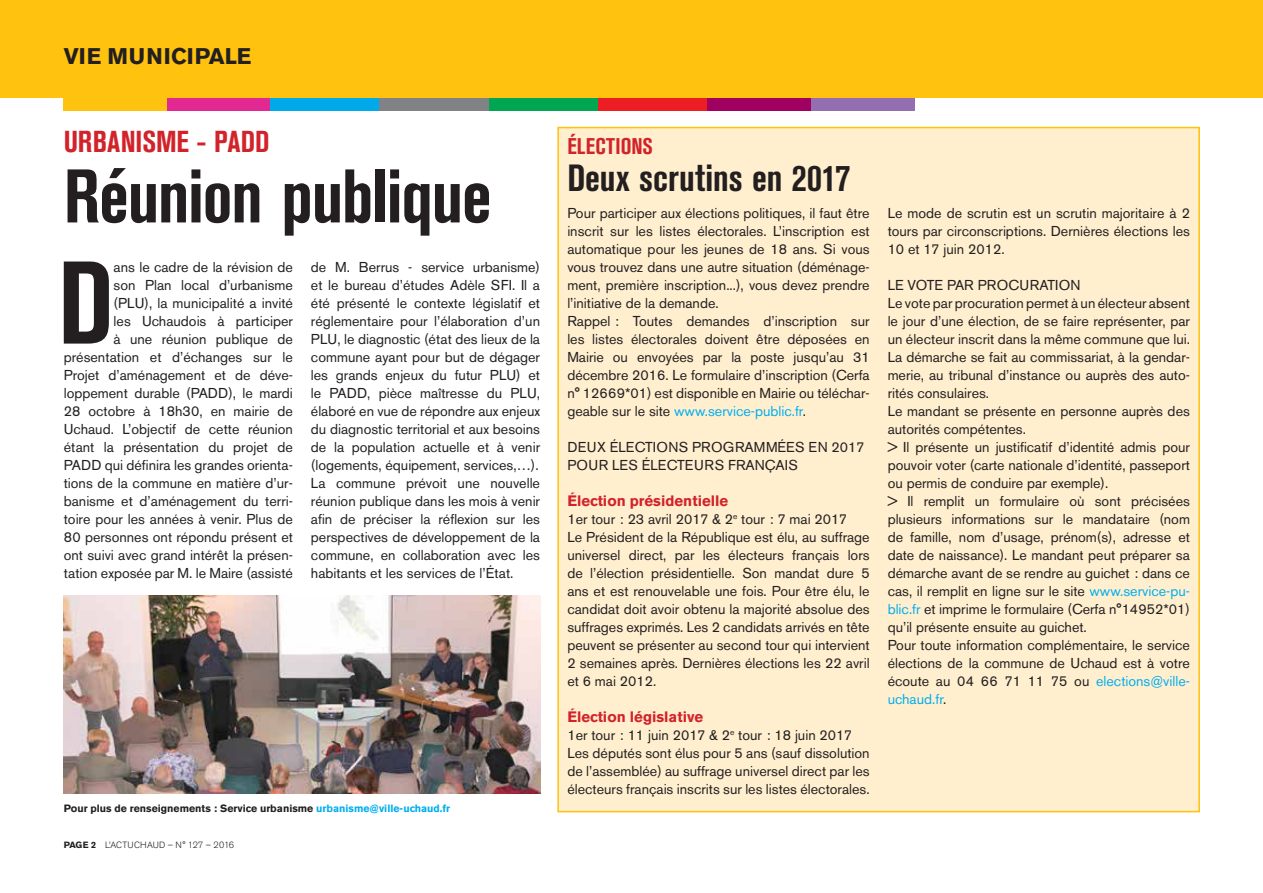
<style>
.page{position:relative;width:1263px;height:893px;background:#fff}
.page>*{position:absolute;margin:0;border:0;box-sizing:border-box;transform-origin:0 0}
.t1{font:700 condensed 116.25px "Akzidenz Grotesk BE";color:#231f20}
.t2{font:700 condensed 75px "Akzidenz Grotesk BE";letter-spacing:-.015em;color:#231f20}
.t3{font:700 condensed 37.5px "Akzidenz Grotesk BE";color:#231f20}
.t4{font:700 condensed 30px "Akzidenz Grotesk BE";letter-spacing:-.005em;color:#d2232a}
.t5{font:700 22.5px "Akzidenz Grotesk BE";letter-spacing:.02em;color:#231f20}
.t6{font:700 condensed 22.5px "Akzidenz Grotesk BE";letter-spacing:.01em;color:#d2232a}
.t7{font:700 15px "Akzidenz Grotesk BE";color:#d2232a}
.t8{font:14.25px/18px "Akzidenz Grotesk BE";color:#231f20}
.t9{font:14.25px/18px "Akzidenz Grotesk BE";letter-spacing:.02em;color:#231f20}
.t10{font:700 10.5px "Akzidenz Grotesk BE";color:#231f20}
.t11{font:300 9px "Akzidenz Grotesk BE";letter-spacing:.02em;color:#231f20}
.s1{color:#00aeef}
.s2{font-weight:700}
</style>
<div class="page">
<div style="left:0;top:0;width:1263px;height:98px;background:#ffc20e"></div>
<div style="left:167px;top:98px;width:103px;height:13px;background:#e12991"></div>
<div style="left:270px;top:98px;width:110px;height:13px;background:#00a9e9"></div>
<div style="left:380px;top:98px;width:109px;height:13px;background:#808285"></div>
<div style="left:489px;top:98px;width:109px;height:13px;background:#00a651"></div>
<div style="left:598px;top:98px;width:110px;height:13px;background:#ed1d24"></div>
<div style="left:708px;top:98px;width:103px;height:13px;background:#a0005f"></div>
<div style="left:64px;top:98px;width:103px;height:13px;background:#ffc20e"></div>
<div style="left:811px;top:98px;width:103px;height:13px;background:#936eb0"></div>
<div style="left:558px;top:128px;width:641px;height:684px;background:#ffefcf"></div>
<img style="left:64px;top:596px;width:476px;height:198px">
<h3 class="t5" style="left:64px;top:43px;width:189px">VIE MUNICIPALE</h3>
<h3 class="t4" style="left:64px;top:125px;width:207px">URBANISME - PADD</h3>
<h2 class="t2" style="left:64px;top:154px;width:429px">Réunion publique</h2>
<h1 class="t1" style="left:58px;top:237px;width:57px">D</h1>
<p class="t8" style="left:64px;top:258px;width:231px;text-align:right">ans le cadre de la révision de<br>son Plan local d’urbanisme<br>(PLU), la municipalité a invité<br>les Uchaudois à participer<br>à une réunion publique de présentation et d’échanges sur le Projet d’aménagement et de déve&shy;loppement durable (PADD), le mardi 28 octobre à 18h30, en mairie de Uchaud. L’objectif de cette réunion étant la présentation du projet de PADD qui définira les grandes orienta&shy;tions de la commune en matière d’ur&shy;banisme et d’aménagement du terri&shy;toire pour les années à venir. Plus de 80 personnes ont répondu présent et ont suivi avec grand intérêt la présen&shy;tation exposée par M. le Maire (assisté</p>
<p class="t8" style="left:311px;top:258px;width:231px;text-align:justify">de M. Berrus - service urbanisme) et le bureau d’études Adèle SFI. Il a été présenté le contexte législatif et réglementaire pour l’élaboration d’un PLU, le diagnostic (état des lieux de la commune ayant pour but de dégager les grands enjeux du futur PLU) et le PADD, pièce maîtresse du PLU, élaboré en vue de répondre aux enjeux du diagnostic territorial et aux besoins de la population actuelle et à venir (logements, équipement, services,…).<br>La commune prévoit une nouvelle réunion publique dans les mois à venir afin de préciser la réflexion sur les perspectives de développement de la commune, en collaboration avec les habitants et les services de l’État.</p>
<p class="t10" style="left:64px;top:802px;width:388px">Pour plus de renseignements : Service urbanisme <span class="s1">urbanisme@ville-uchaud.fr</span></p>
<p class="t11" style="left:64px;top:840px;width:172px"><span class="s2">PAGE 2</span> L’ACTUCHAUD – N° 127 – 2016</p>
<h3 class="t6" style="left:567px;top:133px;width:87px">ÉLECTIONS</h3>
<h3 class="t3" style="left:567px;top:157px;width:284px">Deux scrutins en 2017</h3>
<p class="t8" style="left:567px;top:204px;width:304px">Pour participer aux élections politiques, il faut être inscrit sur les listes électorales. L’inscription est automatique pour les jeunes de 18 ans. Si vous vous trouvez dans une autre situation (déménage&shy;ment, première inscription...), vous devez prendre l’initiative de la demande.<br>Rappel : Toutes demandes d’inscription sur les listes électorales doivent être déposées en Mairie ou envoyées par la poste jusqu’au 31 décembre 2016. Le formulaire d’inscription (Cerfa n° 12669*01) est disponible en Mairie ou téléchar&shy;geable sur le site <span class="s1">www.service-public.fr</span>.</p>
<p class="t9" style="left:567px;top:438px;width:298px">DEUX ÉLECTIONS PROGRAMMÉES EN 2017<br>POUR LES ÉLECTEURS FRANÇAIS</p>
<p class="t7" style="left:567px;top:492px;width:162px">Élection présidentielle</p>
<p class="t8" style="left:567px;top:510px;width:304px">1er tour : 23 avril 2017 &amp; 2<sup>e</sup> tour : 7 mai 2017<br>Le Président de la République est élu, au suffrage universel direct, par les électeurs français lors de l’élection présidentielle. Son mandat dure 5 ans et est renouvelable une fois. Pour être élu, le candidat doit avoir obtenu la majorité absolue des suffrages exprimés. Les 2 candidats arrivés en tête peuvent se présenter au second tour qui intervient 2 semaines après. Dernières élections les 22 avril et 6 mai 2012.</p>
<p class="t7" style="left:567px;top:708px;width:137px">Élection législative</p>
<p class="t8" style="left:567px;top:726px;width:304px">1er tour : 11 juin 2017 &amp; 2<sup>e</sup> tour : 18 juin 2017<br>Les députés sont élus pour 5 ans (sauf dissolution de l’assemblée) au suffrage universel direct par les électeurs français inscrits sur les listes électorales.</p>
<p class="t8" style="left:888px;top:204px;width:304px;text-align:justify">Le mode de scrutin est un scrutin majoritaire à 2 tours par circonscriptions. Dernières élections les 10 et 17 juin 2012.</p>
<p class="t8" style="left:888px;top:276px;width:304px">LE VOTE PAR PROCURATION<br>Le vote par procuration permet à un électeur absent le jour d’une élection, de se faire représenter, par un électeur inscrit dans la même commune que lui.<br>La démarche se fait au commissariat, à la gendar&shy;merie, au tribunal d’instance ou auprès des auto&shy;rités consulaires.<br>Le mandant se présente en personne auprès des autorités compétentes.<br>&gt; Il présente un justificatif d’identité admis pour pouvoir voter (carte nationale d’identité, passeport ou permis de conduire par exemple).<br>&gt; Il remplit un formulaire où sont précisées plusieurs informations sur le mandataire (nom de famille, nom d’usage, prénom(s), adresse et date de naissance). Le mandant peut préparer sa démarche avant de se rendre au guichet : dans ce cas, il remplit en ligne sur le site <span class="s1">www.service-pu&shy;blic.fr</span> et imprime le formulaire (Cerfa n°14952*01) qu’il présente ensuite au guichet.<br>Pour toute information complémentaire, le service élections de la commune de Uchaud est à votre écoute au 04 66 71 11 75 ou <span class="s1">elections@ville&shy;uchaud.fr</span>.</p>
</div>
